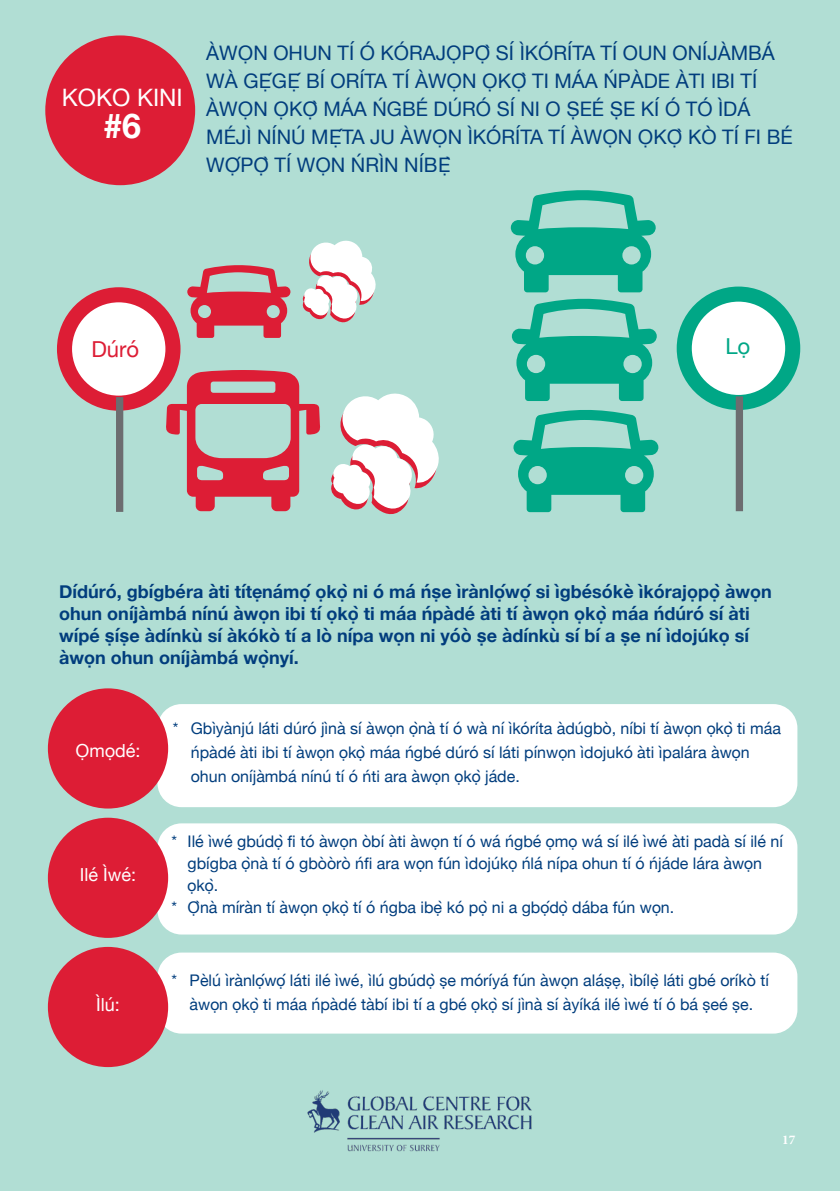
<style>
.page{position:relative;width:840px;height:1191px;background:#fff}
.page>*{position:absolute;margin:0;border:0;box-sizing:border-box;transform-origin:0 0}
.t1{font:700 34px "Helvetica Neue";color:#fff}
.t2{font:24px "Helvetica Neue";color:#fff}
.t3{font:22px "Helvetica Neue";color:#dd1d35}
.t4{font:22px "Helvetica Neue";color:#00a786}
.t5{font:20px/28px "Helvetica Neue";color:#013d7d}
.t6{font:700 18px/22px "Helvetica Neue";color:#013d7d}
.t7{font:18px "Helvetica Neue";color:#fff}
.t8{font:16px/24px "Helvetica Neue";color:#013d7d}
.t9{font:700 13.2px "Minion Pro";color:#fff}
</style>
<div class="page">
<div style="left:0;top:0;width:839px;height:1191px;background:#b1ded4"></div>
<div style="left:157px;top:952px;width:640px;height:81px;background:#fff;border-radius:24px"></div>
<div style="left:157px;top:823px;width:640px;height:111px;background:#fff;border-radius:24px"></div>
<div style="left:157px;top:704px;width:640px;height:103px;background:#fff;border-radius:24px"></div>
<img style="left:307px;top:1090px;width:225px;height:62px">
<svg style="left:302px;top:240px;width:74px;height:83px"></svg>
<svg style="left:165px;top:370px;width:155px;height:141px"></svg>
<svg style="left:331px;top:393px;width:108px;height:122px"></svg>
<svg style="left:64px;top:295px;width:109px;height:108px;background:#fadfe2"></svg>
<div style="left:57px;top:287px;width:123px;height:124px;border:15px solid #dd1d35;border-radius:50%"></div>
<div style="left:116px;top:397px;width:7px;height:115px;background:#6c6d70"></div>
<svg style="left:683px;top:294px;width:109px;height:108px;background:#daf2ed"></svg>
<div style="left:676px;top:286px;width:123px;height:124px;border:15px solid #00a786;border-radius:50%"></div>
<div style="left:735px;top:396px;width:7px;height:115px;background:#6c6d70"></div>
<svg style="left:510px;top:190px;width:146px;height:211px"></svg>
<svg style="left:513px;top:410px;width:145px;height:102px"></svg>
<svg style="left:187px;top:265px;width:103px;height:73px"></svg>
<div style="left:48px;top:688px;width:120px;height:120px;background:#dd1d35;border-radius:50%"></div>
<div style="left:48px;top:817px;width:120px;height:121px;background:#dd1d35;border-radius:50%"></div>
<div style="left:48px;top:947px;width:120px;height:120px;background:#dd1d35;border-radius:50%"></div>
<div style="left:45px;top:35px;width:150px;height:150px;background:#dd1d35;border-radius:50%"></div>
<p class="t2" style="left:62px;top:80px;width:122px">KOKO KINI</p>
<p class="t1" style="left:103px;top:99px;width:39px">#6</p>
<p class="t5" style="left:206px;top:40px;width:587px">ÀWỌN OHUN TÍ Ó KÓRAJỌPỌ̀SÍ ÌKÓRÍTA TÍ OUN ONÍJÀMBÁ WÀ GẸ́GẸ́ BÍ ORÍTA TÍ ÀWỌN ỌKỌ̀TI MÁA ŃPÀDE ÀTI IBI TÍ ÀWỌN ỌKỌ̀MÁA ŃGBÉ DÚRÓ SÍ NI O ṢEÉ ṢE KÍ Ó TÓ ÌDÁ MÉJÌ NÍNÚ MẸ́TA JU ÀWỌN ÌKÓRÍTA TÍ ÀWỌN ỌKỌ̀KÒ TÍ FI BÉ WỌ́PỌ̀TÍ WỌN ŃRÌN NÍBẸ̀</p>
<p class="t3" style="left:91px;top:333px;width:49px">Dúró</p>
<p class="t4" style="left:725px;top:330px;width:26px">Lọ</p>
<p class="t6" style="left:59px;top:580px;width:713px">Dídúró, gbígbéra àti títẹnámọ́ọkọ̀ni ó má ńṣe ìrànlọ́wọ́si ìgbésókè ìkórajọpọ̀àwọn ohun oníjàmbá nínú àwọn ibi tí ọkọ̀ti máa ńpàdé àti tí àwọn ọkọ̀máa ńdúró sí àti wípé ṣíṣe àdínkù sí àkókò tí a lò nípa wọn ni yóò ṣe àdínkù sí bí a ṣe ní ìdojúkọ sí àwọn ohun oníjàmbá wọ̀nyí.</p>
<p class="t7" style="left:76px;top:737px;width:66px">Ọmọdé:</p>
<p class="t7" style="left:80px;top:862px;width:58px">Ilé Ìwé:</p>
<p class="t7" style="left:96px;top:991px;width:25px">Ìlú:</p>
<p class="t8" style="left:191px;top:717px;width:591px;text-indent:-18px">* Gbìyànjú láti dúró jìnà sí àwọn ọ̀nà tí ó wà ní ìkóríta àdúgbò, níbi tí àwọn ọkọ̀ti máa ńpàdé àti ibi tí àwọn ọkọ̀máa ńgbé dúró sí láti pínwọn ìdojukó àti ìpalára àwọn ohun oníjàmbá nínú tí ó ńti ara àwọn ọkọ̀jáde.</p>
<p class="t8" style="left:171px;top:829px;width:612px">* Ilé ìwé gbúdọ̀fi tó àwọn òbí àti àwọn tí ó wá ńgbé ọmọ wá sí ilé ìwé àti padà sí ilé ní</p>
<p class="t8" style="left:187px;top:852px;width:575px;line-height:22px">gbígba ọ̀nà tí ó gbòòrò ńfi ara wọn fún ìdojúkọ ńlá nípa ohun tí ó ńjáde lára àwọn ọkọ̀.</p>
<p class="t8" style="left:171px;top:895px;width:504px">* Ọ̀nà míràn tí àwọn ọkọ̀tí ó ńgba ibẹ̀kó pọ̀ni a gbọ́dọ̀dába fún wọn.</p>
<p class="t8" style="left:171px;top:968px;width:598px;text-align:center">* Pèlú ìrànlọ́wọ́ láti ilé ìwé, ìlú gbúdọ̀ṣe móríyá fún àwọn aláṣẹ, ìbílẹ̀láti gbé oríkò tí àwọn ọkọ̀ti máa ńpàdé tàbí ibi tí a gbé ọkọ̀sí jìnà sí àyíká ilé ìwé tí ó bá ṣeé ṣe.</p>
<p class="t9" style="left:781px;top:1130px;width:15px">17</p>
</div>
